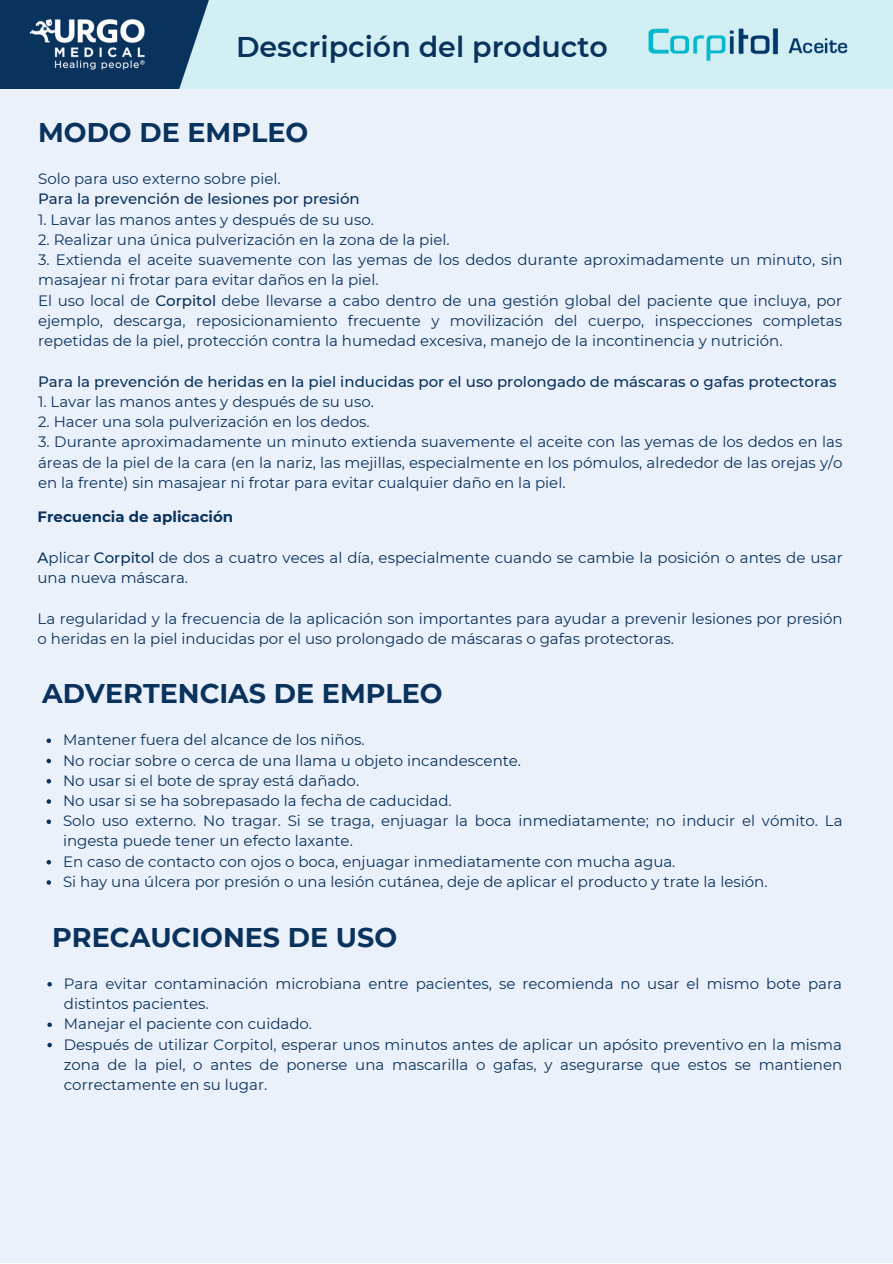
<style>
.page{position:relative;width:893px;height:1264px;background:#fff}
.page>*{position:absolute;margin:0;border:0;box-sizing:border-box;transform-origin:0 0}
.t1{font:600 28.5px "Montserrat";color:#09325d}
.t2{font:700 27px "Montserrat";color:#09325d}
.t3{font:15px/20.2px "Montserrat";color:#09325d}
.t4{font:500 15px "Montserrat";color:#09325d}
.t5{font:700 15px "Montserrat";color:#09325d}
.s1{font-weight:500}
</style>
<div class="page">
<div style="left:0;top:0;width:255px;height:89px;background:#09325d"></div>
<img style="left:29px;top:19px;width:116px;height:51px">
<div style="left:179px;top:0;width:713px;height:89px;background:#d2eff4"></div>
<div style="left:0;top:89px;width:892px;height:1173px;background:#ebf1fb"></div>
<svg style="left:47px;top:738px;width:4px;height:5px"></svg>
<svg style="left:47px;top:758px;width:4px;height:5px"></svg>
<svg style="left:47px;top:779px;width:4px;height:4px"></svg>
<svg style="left:47px;top:799px;width:4px;height:4px"></svg>
<svg style="left:47px;top:819px;width:4px;height:5px"></svg>
<svg style="left:47px;top:860px;width:4px;height:4px"></svg>
<svg style="left:47px;top:880px;width:4px;height:4px"></svg>
<svg style="left:47px;top:982px;width:5px;height:4px"></svg>
<svg style="left:47px;top:1022px;width:5px;height:5px"></svg>
<svg style="left:47px;top:1042px;width:5px;height:5px"></svg>
<img style="left:648px;top:28px;width:200px;height:34px">
<h1 class="t1" style="left:236px;top:29px;width:373px">Descripción del producto</h1>
<h2 class="t2" style="left:38px;top:116px;width:272px">MODO DE EMPLEO</h2>
<p class="t3" style="left:38px;top:169px;width:244px">Solo para uso externo sobre piel.</p>
<p class="t4" style="left:38px;top:190px;width:323px">Para la prevención de lesiones por presión</p>
<p class="t3" style="left:38px;top:209px;width:337px">1. Lavar las manos antes y después de su uso.</p>
<p class="t3" style="left:38px;top:229px;width:413px">2. Realizar una única pulverización en la zona de la piel.</p>
<p class="t3" style="left:38px;top:250px;width:806px">3. Extienda el aceite suavemente con las yemas de los dedos durante aproximadamente un minuto, sin masajear ni frotar para evitar daños en la piel.<br>El uso local de <span class="s1">Corpitol</span> debe llevarse a cabo dentro de una gestión global del paciente que incluya, por ejemplo, descarga, reposicionamiento frecuente y movilización del cuerpo, inspecciones completas repetidas de la piel, protección contra la humedad excesiva, manejo de Ia incontinencia y nutrición.</p>
<p class="t4" style="left:38px;top:372px;width:800px">Para la prevención de heridas en la piel inducidas por el uso prolongado de máscaras o gafas protectoras</p>
<p class="t3" style="left:38px;top:391px;width:337px">1. Lavar las manos antes y después de su uso.</p>
<p class="t3" style="left:38px;top:411px;width:333px">2. Hacer una sola pulverización en los dedos.</p>
<p class="t3" style="left:38px;top:432px;width:805px;text-align:justify">3. Durante aproximadamente un minuto extienda suavemente el aceite con las yemas de los dedos en las áreas de la piel de la cara (en la nariz, las mejillas, especialmente en los pómulos, alrededor de las orejas y/o en la frente) sin masajear ni frotar para evitar cualquier daño en la piel.</p>
<p class="t5" style="left:38px;top:508px;width:197px">Frecuencia de aplicación</p>
<p class="t3" style="left:38px;top:547px;width:806px"><span class="s1">A</span>plicar <span class="s1">Corpitol</span> de dos a cuatro veces al día, especialmente cuando se cambie la posición o antes de usar una nueva máscara.</p>
<p class="t3" style="left:38px;top:608px;width:806px">La regularidad y la frecuencia de la aplicación son importantes para ayudar a prevenir lesiones por presión o heridas en la piel inducidas por el uso prolongado de máscaras o gafas protectoras.</p>
<h2 class="t2" style="left:42px;top:677px;width:402px">ADVERTENCIAS DE EMPLEO</h2>
<p class="t3" style="left:63px;top:729px;width:781px">Mantener fuera del alcance de los niños.<br>No rociar sobre o cerca de una llama u objeto incandescente.<br>No usar si el bote de spray está dañado.<br>No usar si se ha sobrepasado la fecha de caducidad.<br>Solo uso externo. No tragar. Si se traga, enjuagar la boca inmediatamente; no inducir el vómito. La ingesta puede tener un efecto laxante.<br>En caso de contacto con ojos o boca, enjuagar inmediatamente con mucha agua.<br>Si hay una úlcera por presión o una lesión cutánea, deje de aplicar el producto y trate la lesión.</p>
<h2 class="t2" style="left:52px;top:920px;width:346px">PRECAUCIONES DE USO</h2>
<p class="t3" style="left:64px;top:973px;width:779px">Para evitar contaminación microbiana entre pacientes, se recomienda no usar el mismo bote para distintos pacientes.<br>Manejar el paciente con cuidado.<br>Después de utilizar Corpitol, esperar unos minutos antes de aplicar un apósito preventivo en la misma zona de la piel, o antes de ponerse una mascarilla o gafas, y asegurarse que estos se mantienen correctamente en su lugar.</p>
</div>
